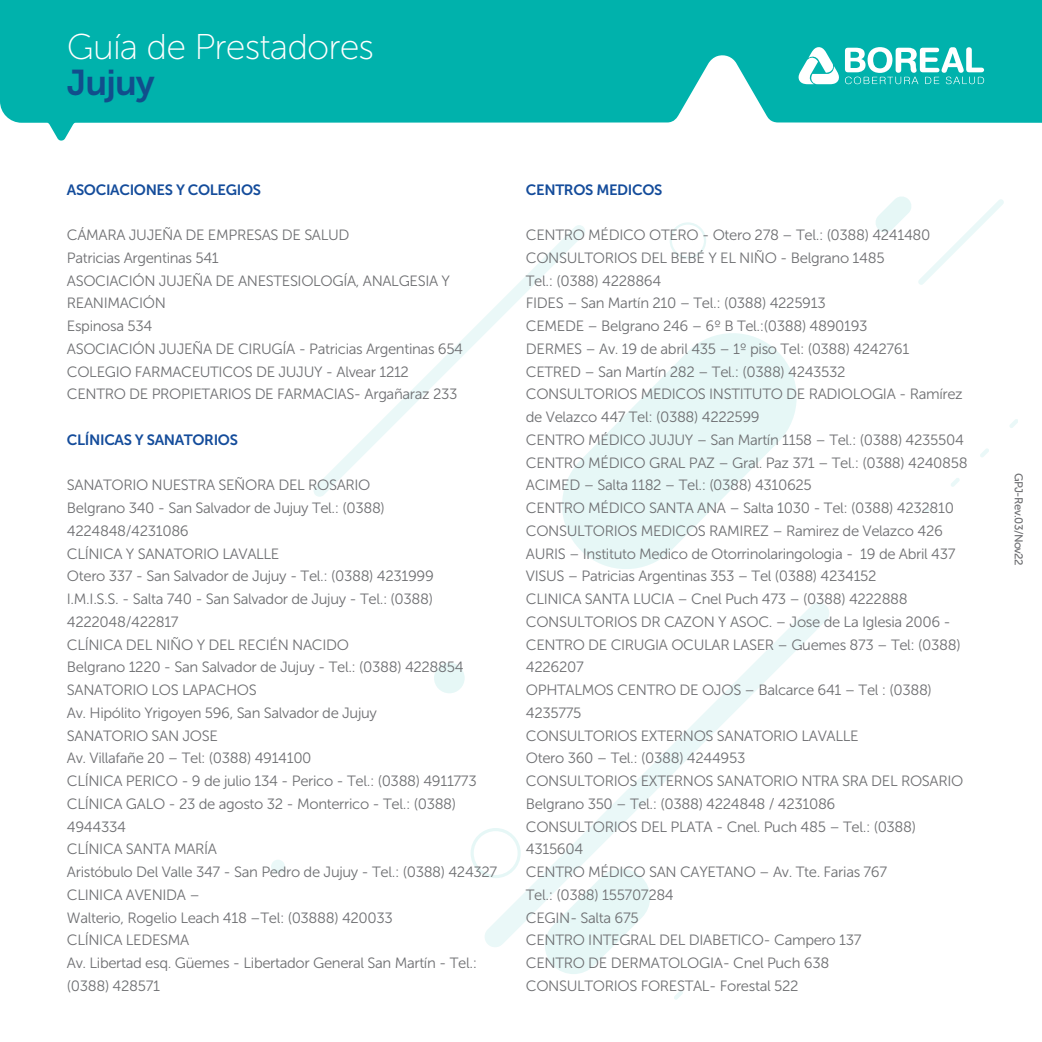
<style>
.page{position:relative;width:1042px;height:1042px;background:#fff}
.page>*{position:absolute;margin:0;border:0;box-sizing:border-box;transform-origin:0 0}
.t1{font:35.7px "Museo Sans 100";letter-spacing:-.025em;color:#fff}
.t2{font:35.7px "Museo Sans 700";letter-spacing:-.025em;color:#114e8c}
.t3{font:14.88px/22.8px "Museo Sans 300";letter-spacing:-.025em;color:#6e6f72}
.t4{font:14.88px "Museo Sans 700";letter-spacing:-.025em;color:#144c9b}
.t5{font:11.38px "Museo Sans 500";letter-spacing:-.05em;color:#6d6e71}
</style>
<div class="page">
<svg style="left:918px;top:199px;width:86px;height:86px"></svg>
<svg style="left:314px;top:225px;width:271px;height:272px"></svg>
<svg style="left:674px;top:991px;width:9px;height:9px"></svg>
<svg style="left:925px;top:419px;width:92px;height:94px"></svg>
<svg style="left:545px;top:947px;width:67px;height:27px"></svg>
<svg style="left:876px;top:196px;width:35px;height:36px"></svg>
<div style="left:271px;top:859px;width:14px;height:14px;background:#eaf8f8;border-radius:50%"></div>
<svg style="left:485px;top:603px;width:344px;height:344px"></svg>
<svg style="left:471px;top:828px;width:50px;height:50px"></svg>
<svg style="left:670px;top:222px;width:36px;height:37px"></svg>
<div style="left:434px;top:662px;width:31px;height:31px;background:#e6f7f6;border-radius:50%"></div>
<svg style="left:556px;top:327px;width:241px;height:242px;fill:#e6f7f6"></svg>
<svg style="left:0;top:0;width:1042px;height:141px;fill:#00b2ac"></svg>
<svg style="left:798px;top:47px;width:41px;height:37px"></svg>
<svg style="left:845px;top:47px;width:139px;height:37px"></svg>
<h1 class="t1" style="left:67px;top:28px;width:309px">Guía de Prestadores</h1>
<h1 class="t2" style="left:67px;top:63px;width:89px">Jujuy</h1>
<p class="t4" style="left:67px;top:181px;width:196px">ASOCIACIONES Y COLEGIOS</p>
<p class="t3" style="left:67px;top:224px;width:398px">CÁMARA JUJEÑA DE EMPRESAS DE SALUD<br>Patricias Argentinas 541<br>ASOCIACIÓN JUJEÑA DE ANESTESIOLOGÍA, ANALGESIA Y REANIMACIÓN<br>Espinosa 534<br>ASOCIACIÓN JUJEÑA DE CIRUGÍA - Patricias Argentinas 654<br>COLEGIO FARMACEUTICOS DE JUJUY - Alvear 1212<br>CENTRO DE PROPIETARIOS DE FARMACIAS- Argañaraz 233</p>
<p class="t4" style="left:67px;top:431px;width:172px">CLÍNICAS Y SANATORIOS</p>
<p class="t3" style="left:67px;top:474px;width:432px">SANATORIO NUESTRA SEÑORA DEL ROSARIO<br>Belgrano 340 - San Salvador de Jujuy Tel.: (0388)<br>4224848/4231086<br>CLÍNICA Y SANATORIO LAVALLE<br>Otero 337 - San Salvador de Jujuy - Tel.: (0388) 4231999<br>I.M.I.S.S. - Salta 740 - San Salvador de Jujuy - Tel.: (0388)<br>4222048/422817<br>CLÍNICA DEL NIÑO Y DEL RECIÉN NACIDO<br>Belgrano 1220 - San Salvador de Jujuy - Tel.: (0388) 4228854<br>SANATORIO LOS LAPACHOS<br>Av. Hipólito Yrigoyen 596, San Salvador de Jujuy<br>SANATORIO SAN JOSE<br>Av. Villafañe 20 – Tel: (0388) 4914100<br>CLÍNICA PERICO - 9 de julio 134 - Perico - Tel.: (0388) 4911773<br>CLÍNICA GALO - 23 de agosto 32 - Monterrico - Tel.: (0388)<br>4944334<br>CLÍNICA SANTA MARÍA<br>Aristóbulo Del Valle 347 - San Pedro de Jujuy - Tel.: (0388) 424327<br>CLINICA AVENIDA –<br>Walterio, Rogelio Leach 418 –Tel: (03888) 420033<br>CLÍNICA LEDESMA<br>Av. Libertad esq. Güemes - Libertador General San Martín - Tel.: (0388) 428571</p>
<p class="t4" style="left:526px;top:181px;width:138px">CENTROS MEDICOS</p>
<p class="t3" style="left:526px;top:224px;width:443px">CENTRO MÉDICO OTERO - Otero 278 – Tel.: (0388) 4241480<br>CONSULTORIOS DEL BEBÉ Y EL NIÑO - Belgrano 1485<br>Tel.: (0388) 4228864<br>FIDES – San Martín 210 – Tel.: (0388) 4225913<br>CEMEDE – Belgrano 246 – 6º B Tel.:(0388) 4890193<br>DERMES – Av. 19 de abril 435 – 1º piso Tel: (0388) 4242761<br>CETRED – San Martín 282 – Tel.: (0388) 4243532<br>CONSULTORIOS MEDICOS INSTITUTO DE RADIOLOGIA - Ramírez de Velazco 447 Tel: (0388) 4222599<br>CENTRO MÉDICO JUJUY – San Martín 1158 – Tel.: (0388) 4235504<br>CENTRO MÉDICO GRAL PAZ – Gral. Paz 371 – Tel.: (0388) 4240858<br>ACIMED – Salta 1182 – Tel.: (0388) 4310625<br>CENTRO MÉDICO SANTA ANA – Salta 1030 - Tel: (0388) 4232810<br>CONSULTORIOS MEDICOS RAMIREZ – Ramirez de Velazco 426<br>AURIS – Instituto Medico de Otorrinolaringologia - 19 de Abril 437<br>VISUS – Patricias Argentinas 353 – Tel (0388) 4234152<br>CLINICA SANTA LUCIA – Cnel Puch 473 – (0388) 4222888<br>CONSULTORIOS DR CAZON Y ASOC. – Jose de La Iglesia 2006 - CENTRO DE CIRUGIA OCULAR LASER – Guemes 873 – Tel: (0388)<br>4226207<br>OPHTALMOS CENTRO DE OJOS – Balcarce 641 – Tel : (0388)<br>4235775<br>CONSULTORIOS EXTERNOS SANATORIO LAVALLE<br>Otero 360 – Tel.: (0388) 4244953<br>CONSULTORIOS EXTERNOS SANATORIO NTRA SRA DEL ROSARIO Belgrano 350 – Tel.: (0388) 4224848 / 4231086<br>CONSULTORIOS DEL PLATA - Cnel. Puch 485 – Tel.: (0388)<br>4315604<br>CENTRO MÉDICO SAN CAYETANO – Av. Tte. Farias 767<br>Tel.: (0388) 155707284<br>CEGIN- Salta 675<br>CENTRO INTEGRAL DEL DIABETICO- Campero 137<br>CENTRO DE DERMATOLOGIA- Cnel Puch 638<br>CONSULTORIOS FORESTAL- Forestal 522</p>
<p class="t5" style="left:1025px;top:472px;width:95px;rotate:90deg">GPJ-Rev.03/Nov22</p>
</div>
